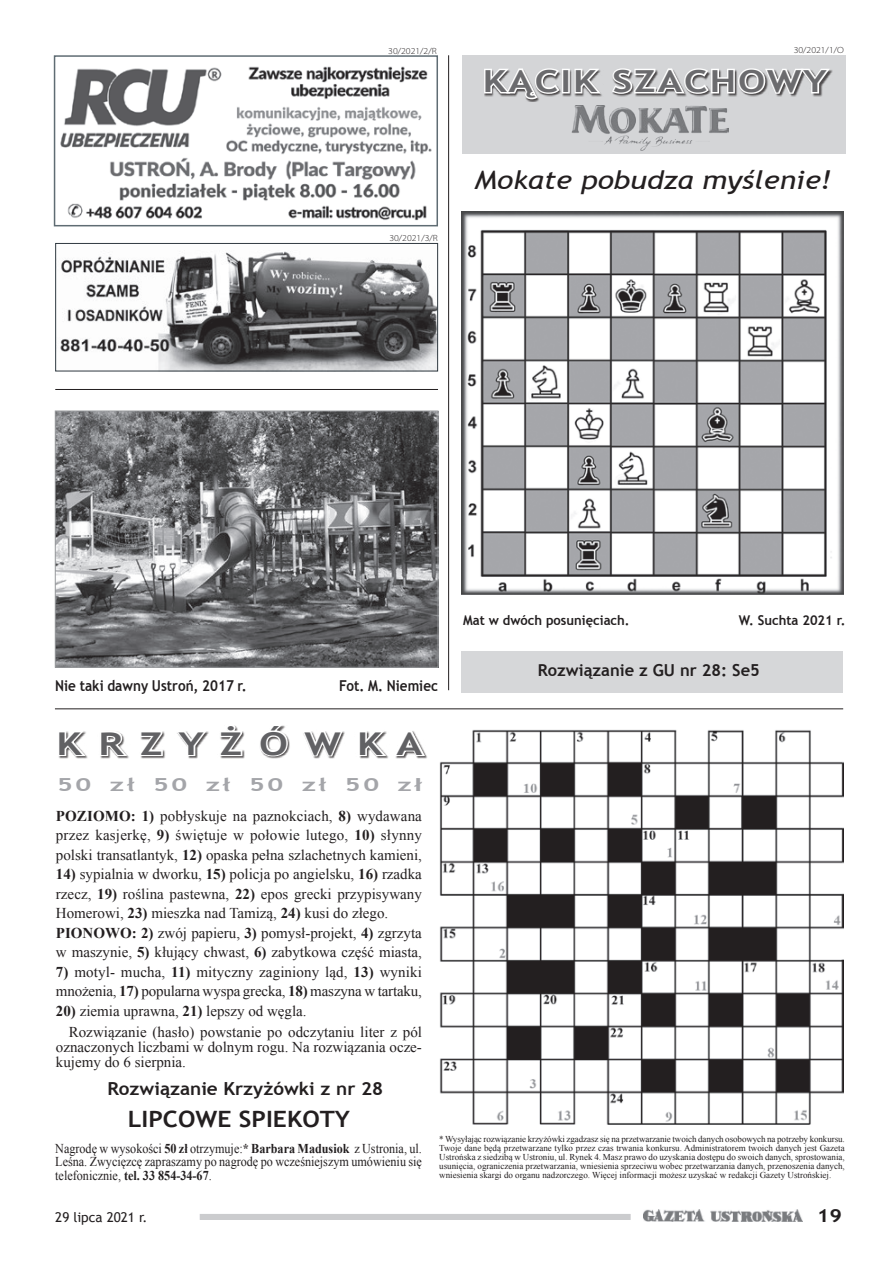
<style>
.page{position:relative;width:893px;height:1263px;background:#fff}
.page>*{position:absolute;margin:0;border:0;box-sizing:border-box;transform-origin:0 0}
.t1{font:700 31.35px "Trebuchet MS";color:#616164;scale:1.31 1}
.t2{font:700 30.3px "Trebuchet MS";letter-spacing:.05em;color:#6b6b6e;scale:1.27 1}
.t3{font:italic 25.5px "Trebuchet MS";color:#231f20;scale:1.17 1}
.t4{font:700 22.5px "Trebuchet MS";color:#231f20;scale:1.1 1}
.t5{font:700 18px "Trebuchet MS";color:#231f20;scale:1.05 1}
.t6{font:700 18px "Trebuchet MS";letter-spacing:.095em;color:#a4a5a9;scale:1.5 1}
.t7{font:700 18px "Trebuchet MS";color:#231f20;scale:1.2 1}
.t8{font:700 16.5px "Trebuchet MS";color:#231f20}
.t9{font:15px/19.5px "Times New Roman";color:#231f20}
.t10{font:700 15px "Trebuchet MS";color:#231f20;scale:.9 1}
.t11{font:13.5px/13.5px "Times New Roman";color:#231f20;text-align:justify;scale:.9 1}
.t12{font:700 13.5px "Trebuchet MS";color:#231f20;scale:.96 1}
.t13{font:13.5px "Trebuchet MS";color:#231f20}
.t14{font:9px/9px "Times New Roman";color:#231f20;text-align:justify}
.t15{font:300 semi-expanded 9px "Myriad Pro";color:#231f20}
.s1{font-family:"Arial"}
.s2{font-weight:700}
</style>
<div class="page">
<img style="left:643px;top:1209px;width:160px;height:13px">
<div style="left:200px;top:1214px;width:430px;height:6px;background:#cbccce"></div>
<svg style="left:58px;top:731px;width:30px;height:28px"></svg>
<svg style="left:100px;top:731px;width:28px;height:28px"></svg>
<svg style="left:140px;top:731px;width:24px;height:26px"></svg>
<svg style="left:177px;top:731px;width:31px;height:26px"></svg>
<svg style="left:220px;top:725px;width:24px;height:32px"></svg>
<svg style="left:260px;top:725px;width:29px;height:33px"></svg>
<svg style="left:303px;top:731px;width:41px;height:27px"></svg>
<svg style="left:359px;top:731px;width:68px;height:28px"></svg>
<img style="left:440px;top:730px;width:403px;height:394px">
<div style="left:461px;top:652px;width:382px;height:41px;background:#d6d7d9"></div>
<div style="left:462px;top:55px;width:383px;height:99px;background:#d4d5d7"></div>
<div style="left:484px;top:69px;width:349px;height:33px;background:#231f20;opacity:.75"></div>
<svg style="left:484px;top:68px;width:77px;height:34px"></svg>
<div style="left:562px;top:69px;width:8px;height:24px;border:3px solid #fff"></div>
<svg style="left:573px;top:69px;width:30px;height:27px"></svg>
<svg style="left:610px;top:68px;width:221px;height:28px"></svg>
<img style="left:572px;top:106px;width:157px;height:44px">
<img style="left:461px;top:212px;width:383px;height:382px">
<hr style="left:55px;top:708px;width:788px;height:1px;background:#231f20">
<hr style="left:448px;top:55px;width:1px;height:635px;background:#231f20">
<img style="left:60px;top:251px;width:376px;height:118px">
<div style="left:55px;top:243px;width:383px;height:128px;border:1px solid #2f3940"></div>
<img style="left:57px;top:413px;width:379px;height:253px">
<div style="left:55px;top:411px;width:383px;height:257px;border:1px solid #97999c"></div>
<hr style="left:55px;top:389px;width:383px;height:1px;background:#231f20">
<img style="left:60px;top:66px;width:372px;height:154px">
<div style="left:54px;top:55px;width:384px;height:171px;border:2px solid #5f6c73"></div>
<p class="t15" style="left:388px;top:46px;width:50px">30/2021/2/R</p>
<p class="t15" style="left:389px;top:233px;width:50px">30/2021/3/R</p>
<p class="t15" style="left:794px;top:45px;width:52px">30/2021/1/O</p>
<h2 class="t2" style="left:483px;top:62px;width:273px">KĄCIK SZACHOWY</h2>
<h3 class="t3" style="left:474px;top:165px;width:307px">Mokate pobudza myślenie!</h3>
<p class="t10" style="left:55px;top:677px;width:214px">Nie taki dawny Ustroń, 2017 r.</p>
<p class="t10" style="left:339px;top:677px;width:111px">Fot. M. Niemiec</p>
<h1 class="t1" style="left:57px;top:724px;width:281px">K R Z Y Ż Ó W K A</h1>
<p class="t6" style="left:57px;top:773px;width:245px">50 zł 50 zł 50 zł 50 z<span class="s1">ł</span></p>
<p class="t9" style="left:56px;top:806px;width:368px;text-align:justify"><span class="s2">POZIOMO: 1)</span> pobłyskuje na paznokciach, <span class="s2">8)</span> wydawana przez kasjerkę, <span class="s2">9)</span> świętuje w połowie lutego, <span class="s2">10)</span> słynny polski transatlantyk, <span class="s2">12)</span> opaska pełna szlachetnych kamieni,</p>
<p class="t9" style="left:56px;top:864px;width:368px"><span class="s2">14)</span> sypialnia w dworku, <span class="s2">15)</span> policja po angielsku, <span class="s2">16)</span> rzadka rzecz, <span class="s2">19)</span> roślina pastewna, <span class="s2">22)</span> epos grecki przypisywany Homerowi, <span class="s2">23)</span> mieszka nad Tamizą, <span class="s2">24)</span> kusi do złego.<br><span class="s2">PIONOWO: 2)</span> zwój papieru, <span class="s2">3)</span> pomysł-projekt, <span class="s2">4)</span> zgrzyta w maszynie, <span class="s2">5)</span> kłujący chwast, <span class="s2">6)</span> zabytkowa część miasta,</p>
<p class="t9" style="left:56px;top:962px;width:368px"><span class="s2">7)</span> motyl- mucha, <span class="s2">11)</span> mityczny zaginiony ląd, <span class="s2">13)</span> wyniki mnożenia, <span class="s2">17)</span> popularna wyspa grecka, <span class="s2">18)</span> maszyna w tartaku,</p>
<p class="t9" style="left:69px;top:1000px;width:355px;line-height:21px;text-indent:-13px"><span class="s2">20)</span> ziemia uprawna, <span class="s2">21)</span> lepszy od węgla.<br>Rozwiązanie (hasło) powstanie po odczytaniu liter z pól</p>
<p class="t9" style="left:56px;top:1039px;width:368px;line-height:15px">oznaczonych liczbami w dolnym rogu. Na rozwiązania ocze&shy;kujemy do 6 sierpnia.</p>
<p class="t5" style="left:107px;top:1078px;width:264px">Rozwiązanie Krzyżówki z nr 28</p>
<h3 class="t4" style="left:128px;top:1105px;width:203px">LIPCOWE SPIEKOTY</h3>
<p class="t12" style="left:463px;top:611px;width:175px">Mat w dwóch posunięciach.</p>
<p class="t12" style="left:739px;top:611px;width:113px">W. Suchta 2021 r.</p>
<p class="t8" style="left:538px;top:660px;width:223px">Rozwiązanie z GU nr 28: Se5</p>
<p class="t11" style="left:55px;top:1141px;width:409px">Nagrodę w wysokości <span class="s2">50 zł</span> otrzymuje:<span class="s2">* Barbara Madusiok</span> z Ustronia, ul.<br>Leśna. Zwycięzcę zapraszamy po nagrodę po wcześniejszym umówieniu się telefonicznie, <span class="s2">tel. 33 854-34-67</span>.</p>
<p class="t14" style="left:439px;top:1134px;width:407px">* Wysyłając rozwiązanie krzyżówki zgadzasz się na przetwarzanie twoich danych osobowych na potrzeby konkursu.<br>Twoje dane będą przetwarzane tylko przez czas trwania konkursu. Administratorem twoich danych jest Gazeta Ustrońska z siedzibą w Ustroniu, ul. Rynek 4. Masz prawo do uzyskania dostępu do swoich danych, sprostowania, usunięcia, ograniczenia przetwarzania, wniesienia sprzeciwu wobec przetwarzania danych, przenoszenia danych, wniesienia skargi do organu nadzorczego. Więcej informacji możesz uzyskać w redakcji Gazety Ustrońskiej.</p>
<p class="t13" style="left:55px;top:1209px;width:94px">29 lipca 2021 r.</p>
<p class="t7" style="left:817px;top:1204px;width:23px">19</p>
</div>
